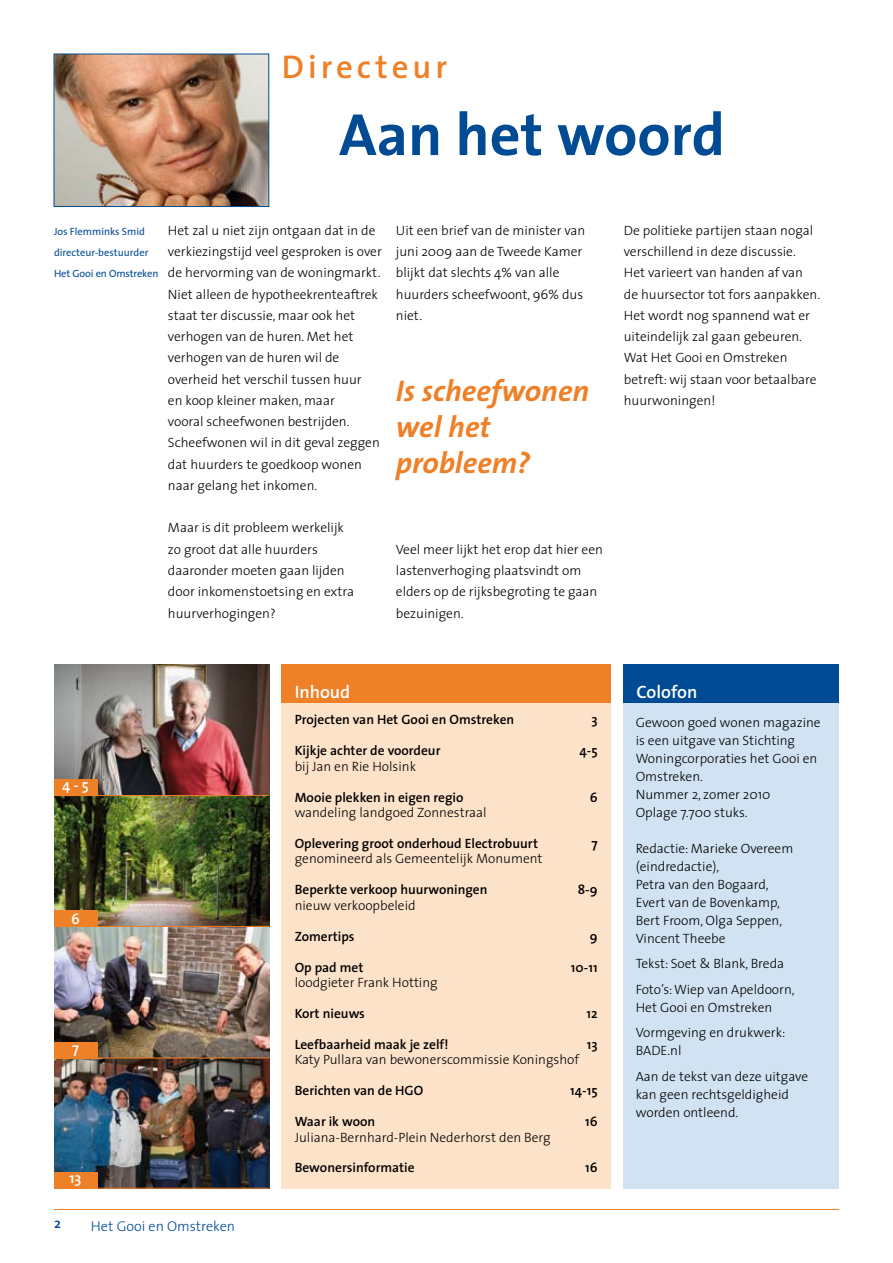
<style>
.page{position:relative;width:893px;height:1263px;background:#fff}
.page>*{position:absolute;margin:0;border:0;box-sizing:border-box;transform-origin:0 0}
.t1{font:700 60px "The Sans";color:#004b93}
.t2{font:600 33px "The Sans";letter-spacing:.12em;color:#ee8028}
.t3{font:italic 700 30px/36px "The Sans";color:#ee8028}
.t4{font:600 18px "The Sans";color:#fff}
.t5{font:600 15px "The Sans";color:#fff}
.t6{font:300 14.25px "The Sans";color:#004b93}
.t7{font:600 14.25px "The Sans";color:#004b93}
.t8{font:300 13.5px/21.3px "The Sans";color:#000}
.t9{font:600 13.5px "The Sans";color:#000}
.t10{font:10.5px/21.3px "The Sans";color:#004b93}
</style>
<div class="page">
<hr style="left:54px;top:1209px;width:785px;height:1px;background:#ee8028">
<div style="left:282px;top:665px;width:329px;height:523px;background:#fde2ca"></div>
<div style="left:624px;top:665px;width:215px;height:523px;background:#d1e3f3"></div>
<img style="left:56px;top:56px;width:211px;height:149px">
<div style="left:54px;top:54px;width:215px;height:153px;border:1px solid #004b93"></div>
<div style="left:282px;top:665px;width:329px;height:38px;background:#ee8028"></div>
<div style="left:624px;top:665px;width:215px;height:38px;background:#004b93"></div>
<img style="left:54px;top:665px;width:215px;height:130px">
<img style="left:54px;top:1059px;width:215px;height:129px">
<img style="left:54px;top:927px;width:215px;height:131px">
<img style="left:54px;top:796px;width:215px;height:130px">
<div style="left:54px;top:779px;width:43px;height:16px;background:#ee8028"></div>
<div style="left:54px;top:910px;width:43px;height:16px;background:#ee8028"></div>
<div style="left:54px;top:1042px;width:43px;height:16px;background:#ee8028"></div>
<div style="left:54px;top:1172px;width:43px;height:16px;background:#ee8028"></div>
<hr style="left:54px;top:926px;width:215px;height:1px;background:#ee8028">
<hr style="left:54px;top:1058px;width:215px;height:1px;background:#ee8028">
<hr style="left:54px;top:1188px;width:215px;height:1px;background:#ee8028">
<hr style="left:54px;top:795px;width:215px;height:1px;background:#ee8028">
<h2 class="t2" style="left:282px;top:39px;width:167px">Directeur</h2>
<h1 class="t1" style="left:339px;top:85px;width:387px">Aan het woord</h1>
<p class="t10" style="left:54px;top:220px;width:106px">Jos Flemminks Smid directeur-bestuurder<br>Het Gooi en Omstreken</p>
<p class="t8" style="left:168px;top:219px;width:215px">Het zal u niet zijn ontgaan dat in de verkiezingstijd veel gesproken is over de hervorming van de woningmarkt.<br>Niet alleen de hypotheekrenteaftrek staat ter discussie, maar ook het verhogen van de huren. Met het verhogen van de huren wil de overheid het verschil tussen huur<br>en koop kleiner maken, maar<br>vooral scheefwonen bestrijden.<br>Scheefwonen wil in dit geval zeggen dat huurders te goedkoop wonen naar gelang het inkomen.</p>
<p class="t8" style="left:168px;top:517px;width:188px">Maar is dit probleem werkelijk zo groot dat alle huurders daaronder moeten gaan lijden door inkomenstoetsing en extra huurverhogingen?</p>
<p class="t8" style="left:396px;top:219px;width:191px">Uit een brief van de minister van juni 2009 aan de Tweede Kamer blijkt dat slechts 4% van alle huurders scheefwoont, 96% dus niet.</p>
<h3 class="t3" style="left:396px;top:372px;width:195px">Is scheefwonen wel het probleem?</h3>
<p class="t8" style="left:396px;top:538px;width:209px">Veel meer lijkt het erop dat hier een lastenverhoging plaatsvindt om elders op de rijksbegroting te gaan bezuinigen.</p>
<p class="t8" style="left:624px;top:219px;width:198px">De politieke partijen staan nogal verschillend in deze discussie.<br>Het varieert van handen af van de huursector tot fors aanpakken.<br>Het wordt nog spannend wat er uiteindelijk zal gaan gebeuren.<br>Wat Het Gooi en Omstreken betreft: wij staan voor betaalbare huurwoningen!</p>
<p class="t5" style="left:62px;top:772px;width:28px">4 - 5</p>
<p class="t5" style="left:71px;top:906px;width:10px">6</p>
<p class="t5" style="left:72px;top:1035px;width:8px">7</p>
<p class="t5" style="left:70px;top:1165px;width:14px">13</p>
<h3 class="t4" style="left:295px;top:677px;width:57px">Inhoud</h3>
<h3 class="t4" style="left:637px;top:677px;width:62px">Colofon</h3>
<p class="t9" style="left:295px;top:708px;width:221px">Projecten van Het Gooi en Omstreken</p>
<p class="t9" style="left:591px;top:708px;width:8px">3</p>
<p class="t9" style="left:295px;top:739px;width:147px">Kijkje achter de voordeur</p>
<p class="t9" style="left:579px;top:739px;width:20px">4-5</p>
<p class="t8" style="left:295px;top:755px;width:123px">bij Jan en Rie Holsink</p>
<p class="t9" style="left:295px;top:786px;width:170px">Mooie plekken in eigen regio</p>
<p class="t9" style="left:590px;top:786px;width:9px">6</p>
<p class="t8" style="left:295px;top:801px;width:193px">wandeling landgoed Zonnestraal</p>
<p class="t9" style="left:295px;top:832px;width:245px">Oplevering groot onderhoud Electrobuurt</p>
<p class="t9" style="left:591px;top:832px;width:8px">7</p>
<p class="t8" style="left:295px;top:848px;width:249px">genomineerd als Gemeentelijk Monument</p>
<p class="t9" style="left:295px;top:878px;width:194px">Beperkte verkoop huurwoningen</p>
<p class="t9" style="left:578px;top:878px;width:21px">8-9</p>
<p class="t8" style="left:295px;top:894px;width:122px">nieuw verkoopbeleid</p>
<p class="t9" style="left:295px;top:925px;width:61px">Zomertips</p>
<p class="t9" style="left:590px;top:925px;width:9px">9</p>
<p class="t9" style="left:295px;top:956px;width:70px">Op pad met</p>
<p class="t9" style="left:571px;top:956px;width:28px">10-11</p>
<p class="t8" style="left:295px;top:971px;width:145px">loodgieter Frank Hotting</p>
<p class="t9" style="left:295px;top:1002px;width:72px">Kort nieuws</p>
<p class="t9" style="left:587px;top:1002px;width:13px">12</p>
<p class="t9" style="left:295px;top:1033px;width:155px">Leefbaarheid maak je zelf!</p>
<p class="t9" style="left:587px;top:1033px;width:12px">13</p>
<p class="t8" style="left:295px;top:1048px;width:286px">Katy Pullara van bewonerscommissie Koningshof</p>
<p class="t9" style="left:295px;top:1079px;width:130px">Berichten van de HGO</p>
<p class="t9" style="left:570px;top:1079px;width:29px">14-15</p>
<p class="t9" style="left:295px;top:1110px;width:82px">Waar ik woon</p>
<p class="t9" style="left:585px;top:1110px;width:14px">16</p>
<p class="t8" style="left:295px;top:1126px;width:258px">Juliana-Bernhard-Plein Nederhorst den Berg</p>
<p class="t9" style="left:295px;top:1156px;width:121px">Bewonersinformatie</p>
<p class="t9" style="left:585px;top:1156px;width:14px">16</p>
<p class="t8" style="left:636px;top:712px;width:187px;line-height:18px">Gewoon goed wonen magazine is een uitgave van Stichting<br>Woningcorporaties het Gooi en<br>Omstreken.<br>Nummer 2, zomer 2010<br>Oplage 7.700 stuks.</p>
<p class="t8" style="left:636px;top:838px;width:159px;line-height:18px">Redactie: Marieke Overeem (eindredactie),<br>Petra van den Bogaard,<br>Evert van de Bovenkamp,<br>Bert Froom, Olga Seppen,<br>Vincent Theebe</p>
<p class="t8" style="left:636px;top:950px;width:160px;line-height:25.5px">Tekst: Soet &amp; Blank, Breda<br>Foto’s: Wiep van Apeldoorn,</p>
<p class="t8" style="left:636px;top:994px;width:151px;line-height:25.5px">Het Gooi en Omstreken<br>Vormgeving en drukwerk:</p>
<p class="t8" style="left:636px;top:1037px;width:174px;line-height:25.5px">BADE.nl<br>Aan de tekst van deze uitgave</p>
<p class="t8" style="left:636px;top:1084px;width:155px;line-height:18px">kan geen rechtsgeldigheid worden ontleend.</p>
<p class="t7" style="left:54px;top:1211px;width:8px">2</p>
<p class="t6" style="left:91px;top:1214px;width:146px">Het Gooi en Omstreken</p>
</div>
